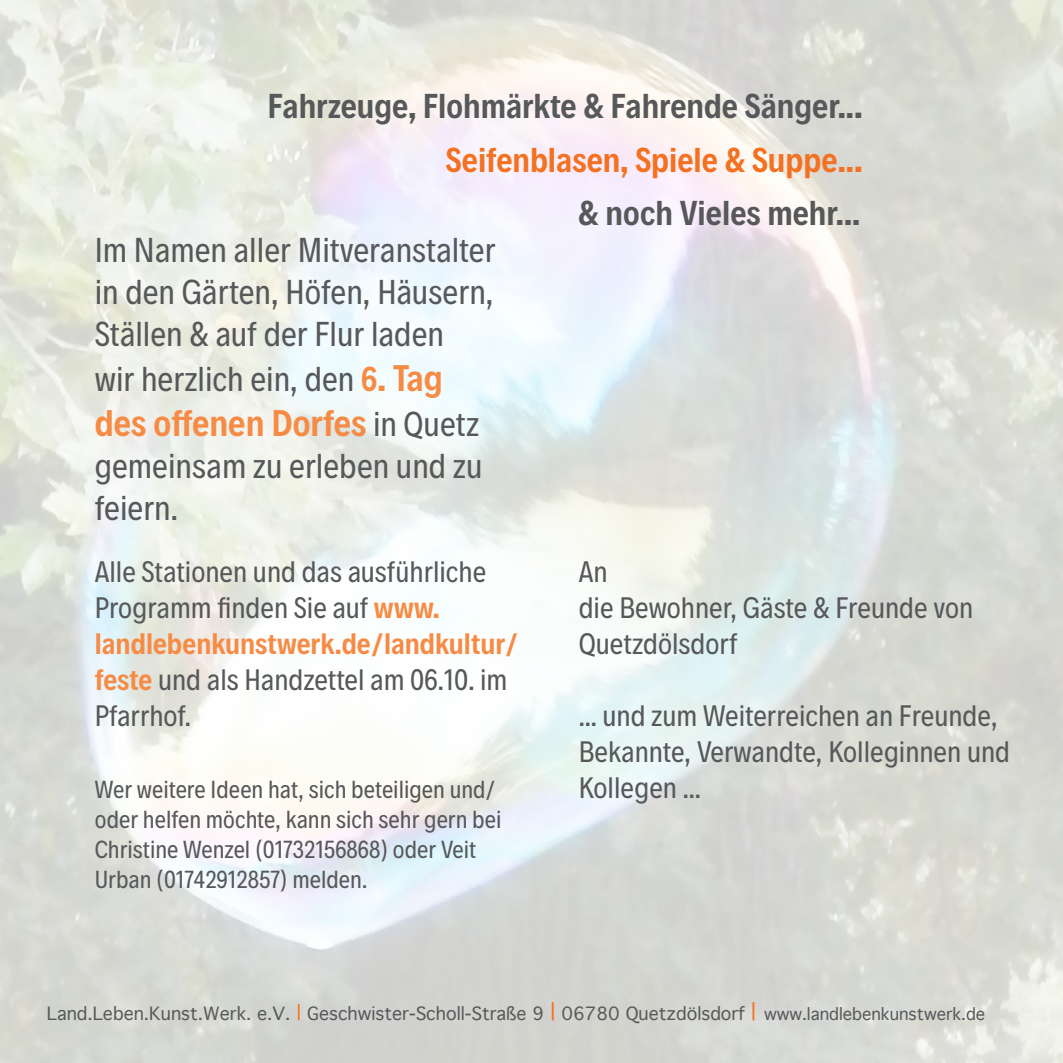
<style>
.page{position:relative;width:1063px;height:1063px;background:#fff}
.page>*{position:absolute;margin:0;border:0;box-sizing:border-box;transform-origin:0 0}
.t1{font:600 37.5px "Decalotype";color:#f68b45}
.t2{font:35px/43px "Decalotype";color:#57585a}
.t3{font:600 35px "Decalotype";color:#57585a}
.t4{font:600 35px "Decalotype";color:#f37121}
.t5{font:30px/36px "Decalotype";color:#57585a}
.t6{font:25px/30px "Decalotype";color:#57585a}
.t7{font:17.5px "Geneva";color:#57585a}
.s1{font-size:37.5px}
.s2{font-weight:600;color:#f68b45}
.s3{font-weight:600;font-size:37.5px;color:#f68b45}
.s4{font-weight:400;font-size:35px;color:#57585a}
.s5{font-size:16.25px}
</style>
<div class="page">
<svg style="left:298px;top:1004px;width:2px;height:17px"></svg>
<svg style="left:552px;top:1002px;width:2px;height:19px"></svg>
<svg style="left:753px;top:1002px;width:2px;height:19px"></svg>
<p class="t3" style="left:268px;top:81px;width:596px">Fahrzeuge, Flohmärkte &amp; Fahrende Sänger..<span class="s1">.</span></p>
<p class="t4" style="left:446px;top:136px;width:419px">Seifenblasen, Spiele &amp; Suppe..<span class="s1">.</span></p>
<p class="t3" style="left:578px;top:188px;width:284px">&amp; noch Vieles mehr...</p>
<p class="t2" style="left:95px;top:226px;width:402px">Im Namen aller Mitveranstalter in den Gärten, Höfen, Häusern,<br>Ställen &amp; auf der Flur laden<br>wir herzlich ein, den <span class="s2">6</span><span class="s3">. Tag</span></p>
<p class="t1" style="left:95px;top:396px;width:386px">des offenen Dorfes <span class="s4">in Quetz</span></p>
<p class="t2" style="left:95px;top:443px;width:389px;line-height:42px">gemeinsam zu erleben und zu feiern.</p>
<p class="t5" style="left:95px;top:552px;width:425px">Alle Stationen und das ausführliche<br>Programm finden Sie auf <span class="s2">www. landlebenkunstwerk.de/landkultur/ feste</span> und als Handzettel am 06.10. im<br>Pfarrhof.</p>
<p class="t6" style="left:95px;top:773px;width:408px">Wer weitere Ideen hat, sich beteiligen und/ oder helfen möchte, kann sich sehr gern bei Christine Wenzel (01732156868) oder Veit Urban (01742912857) melden.</p>
<p class="t5" style="left:579px;top:552px;width:30px">An</p>
<p class="t5" style="left:579px;top:588px;width:396px">die Bewohner, Gäste &amp; Freunde von<br>Quetzdölsdorf</p>
<p class="t5" style="left:579px;top:696px;width:433px">... und zum Weiterreichen an Freunde,<br>Bekannte, Verwandte, Kolleginnen und<br>Kollegen ...</p>
<p class="t7" style="left:47px;top:1004px;width:940px">Land.Leben.Kunst.Werk. e.V. Geschwister-Scholl-Straße 9 06780 Quetzdölsdorf <span class="s5">www.landlebenkunstwerk.de</span></p>
</div>
